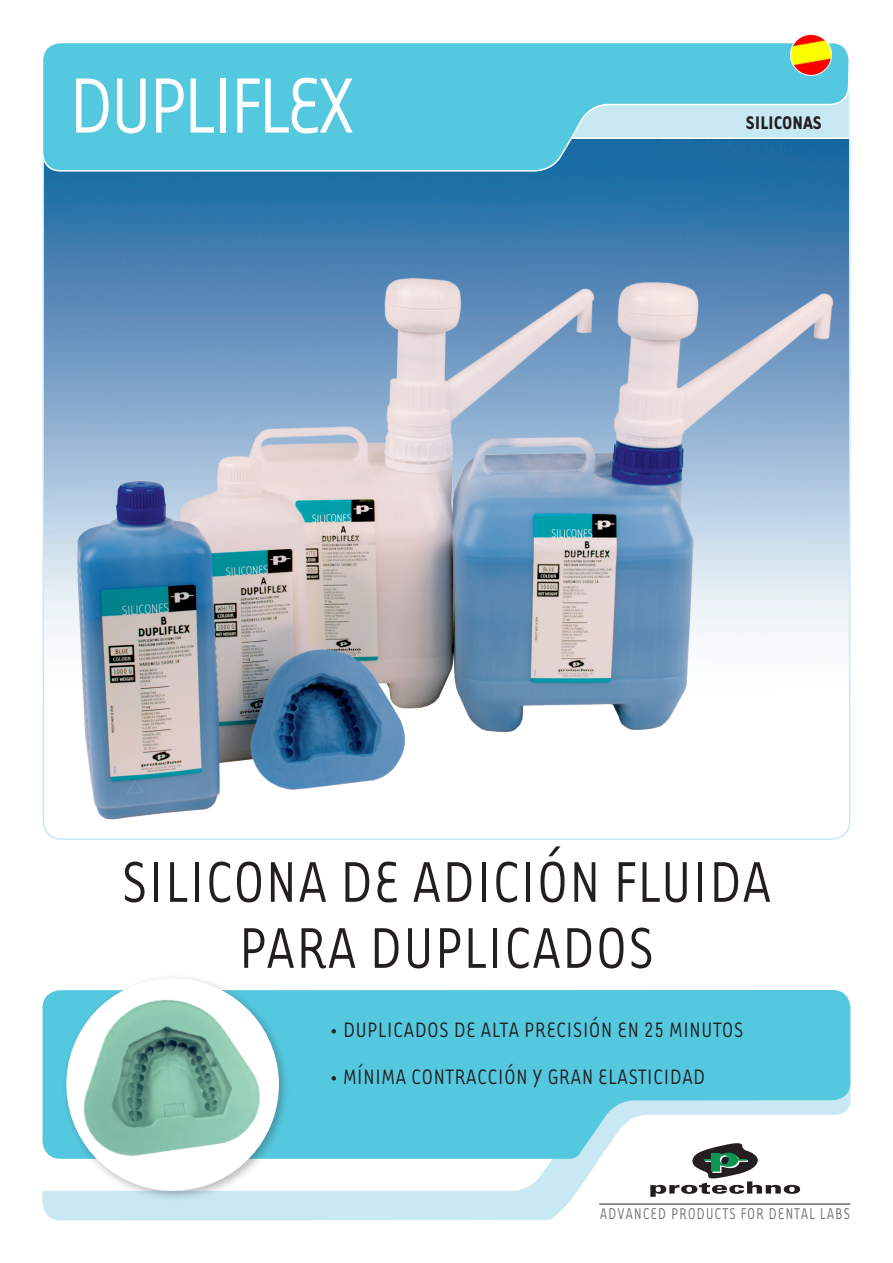
<style>
.page{position:relative;width:893px;height:1263px;background:#fff}
.page>*{position:absolute;margin:0;border:0;box-sizing:border-box;transform-origin:0 0}
.t1{font:90px "Tarzana Narrow";letter-spacing:-.05em;color:#fff}
.t2{font:66px "Tarzana Narrow";color:#231f20}
.t3{font:24px "Tarzana Narrow";letter-spacing:.01em;color:#231f20}
.t4{font:700 21px "Tarzana Narrow";color:#231f20}
.t5{font:18px "Tarzana Narrow";letter-spacing:.05em;color:#717275;scale:.92 1}
</style>
<div class="page">
<svg style="left:43px;top:1191px;width:807px;height:29px;fill:#c8e9f3"></svg>
<svg style="left:42px;top:1039px;width:759px;height:152px"></svg>
<img style="left:46px;top:172px;width:801px;height:78px">
<svg style="left:43px;top:990px;width:807px;height:169px;background:#68cee2"></svg>
<svg style="left:42px;top:43px;width:809px;height:129px;background:#50bdd7"></svg>
<div style="left:61px;top:973px;width:229px;height:229px;background:#231f20;opacity:.3"></div>
<svg style="left:60px;top:973px;width:225px;height:224px"></svg>
<svg style="left:537px;top:34px;width:314px;height:106px;background:#8bd4de"></svg>
<img style="left:42px;top:250px;width:809px;height:590px">
<hr style="left:599px;top:1204px;width:251px;height:1px;background:#231f20">
<svg style="left:650px;top:1143px;width:150px;height:54px"></svg>
<p class="t1" style="left:68px;top:51px;width:288px">DUPLIFLEX</p>
<p class="t4" style="left:746px;top:110px;width:77px">SILICONAS</p>
<p class="t2" style="left:121px;top:842px;width:652px">SILICONA DE ADICIÓN FLUIDA</p>
<p class="t2" style="left:239px;top:908px;width:417px">PARA DUPLICADOS</p>
<p class="t3" style="left:330px;top:1016px;width:415px">• DUPLICADOS DE ALTA PRECISIÓN EN 25 MINUTOS</p>
<p class="t3" style="left:330px;top:1062px;width:377px">• MÍNIMA CONTRACCIÓN Y GRAN ELASTICIDAD</p>
<p class="t5" style="left:600px;top:1203px;width:274px">ADVANCED PRODUCTS FOR DENTAL LABS</p>
</div>
